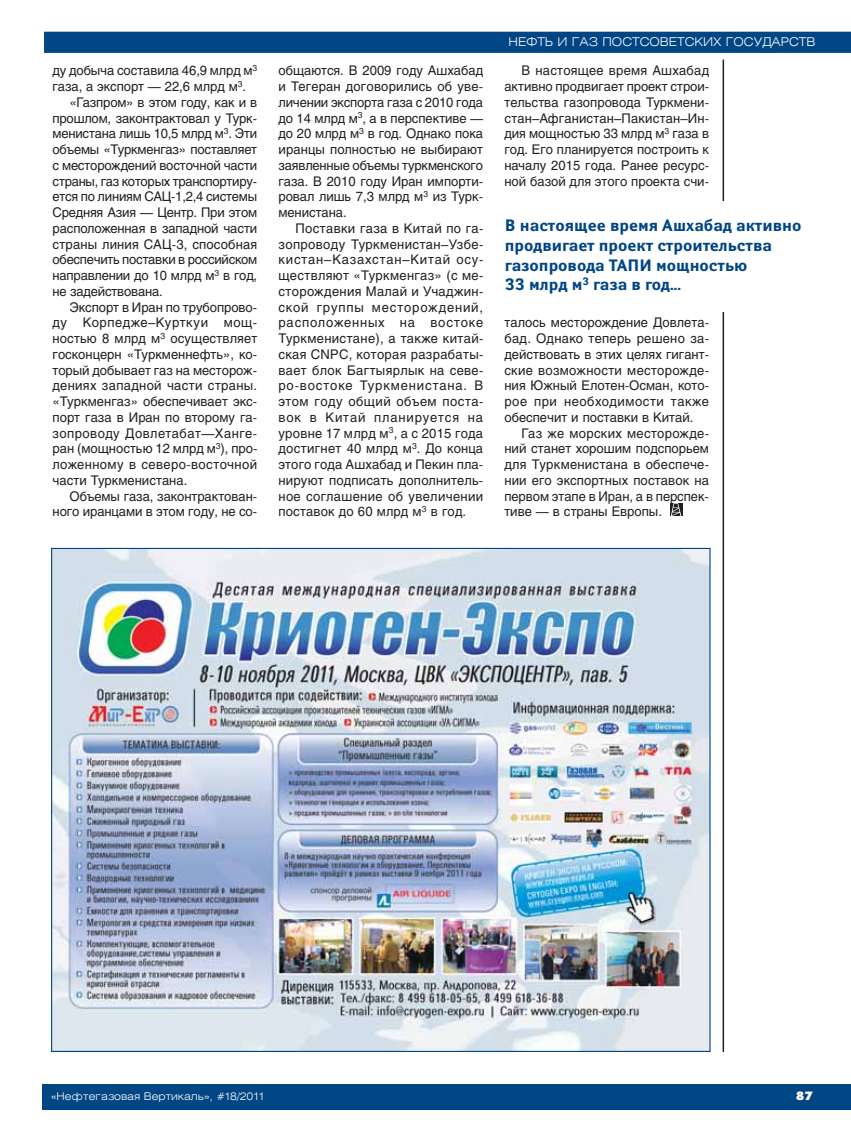
<style>
.page{position:relative;width:851px;height:1127px;background:#fff}
.page>*{position:absolute;margin:0;border:0;box-sizing:border-box;transform-origin:0 0}
.t1{font:700 16.5px/19.8px "Yanus C";color:#004584}
.t2{font:13.2px/15.8px "Helios";letter-spacing:-.005em;color:#231f20;text-align:justify}
.t3{font:13.2px "Helios";letter-spacing:.025em;color:#231f20}
.t4{font:13.2px "Helios";letter-spacing:.035em;color:#231f20}
.t5{font:13.2px "Helios";letter-spacing:.03em;color:#231f20}
.t6{font:13.2px "Helios";letter-spacing:.04em;color:#231f20}
.t7{font:300 12px "Helios Ext";color:#fff}
.t8{font:12px "Futura Futuris XC";color:#fff}
.t9{font:300 10.5px "Helios Ext";color:#fff}
</style>
<div class="page">
<div style="left:43px;top:1084px;width:807px;height:26px;background:#004584"></div>
<svg style="left:681px;top:503px;width:1px;height:13px"></svg>
<svg style="left:670px;top:503px;width:11px;height:13px"></svg>
<svg style="left:44px;top:31px;width:806px;height:22px;background:#084b88"></svg>
<hr style="left:722px;top:60px;width:2px;height:992px;background:#231f20">
<div style="left:505px;top:201px;width:311px;height:111px;background:#fff"></div>
<img style="left:53px;top:550px;width:655px;height:500px">
<p class="t2" style="left:53px;top:64px;width:206px">ду добыча составила 46,9 млрд м<sup>3</sup></p>
<p class="t2" style="left:53px;top:80px;width:195px">газа, а экспорт — 22,6 млрд м<sup>3</sup>.</p>
<p class="t2" style="left:70px;top:96px;width:189px">«Газпром» в этом году, как и в</p>
<p class="t2" style="left:53px;top:111px;width:206px">прошлом, законтрактовал у Турк-</p>
<p class="t2" style="left:53px;top:127px;width:206px">менистана лишь 10,5 млрд м<sup>3</sup>. Эти</p>
<p class="t2" style="left:53px;top:143px;width:206px">объемы «Туркменгаз» поставляет</p>
<p class="t2" style="left:53px;top:159px;width:206px">с месторождений восточной части</p>
<p class="t2" style="left:53px;top:174px;width:206px">страны, газ которых транспортиру-</p>
<p class="t2" style="left:53px;top:190px;width:206px">ется по линиям САЦ-1,2,4 системы</p>
<p class="t2" style="left:53px;top:206px;width:206px">Средняя Азия — Центр. При этом</p>
<p class="t2" style="left:53px;top:222px;width:206px">расположенная в западной части</p>
<p class="t2" style="left:53px;top:237px;width:206px">страны линия САЦ-3, способная</p>
<p class="t2" style="left:53px;top:253px;width:206px">обеспечить поставки в российском</p>
<p class="t2" style="left:53px;top:269px;width:206px">направлении до 10 млрд м<sup>3</sup> в год,</p>
<p class="t2" style="left:53px;top:285px;width:112px">не задействована.</p>
<p class="t2" style="left:70px;top:300px;width:189px">Экспорт в Иран по трубопрово-</p>
<p class="t6" style="left:53px;top:318px;width:206px">ду Корпедже–Курткуи мощ-</p>
<p class="t2" style="left:53px;top:332px;width:206px">ностью 8 млрд м<sup>3</sup> осуществляет</p>
<p class="t2" style="left:53px;top:348px;width:206px">госконцерн «Туркменнефть», ко-</p>
<p class="t2" style="left:53px;top:363px;width:206px">торый добывает газ на месторож-</p>
<p class="t3" style="left:53px;top:381px;width:206px">дениях западной части страны.</p>
<p class="t2" style="left:53px;top:395px;width:206px">«Туркменгаз» обеспечивает экс-</p>
<p class="t2" style="left:53px;top:411px;width:206px">порт газа в Иран по второму га-</p>
<p class="t4" style="left:53px;top:428px;width:206px">зопроводу Довлетабат—Ханге-</p>
<p class="t2" style="left:53px;top:442px;width:206px">ран (мощностью 12 млрд м<sup>3</sup>), про-</p>
<p class="t5" style="left:53px;top:459px;width:206px">ложенному в северо-восточной</p>
<p class="t2" style="left:53px;top:474px;width:136px">части Туркменистана.</p>
<p class="t2" style="left:70px;top:489px;width:189px">Объемы газа, законтрактован-</p>
<p class="t2" style="left:53px;top:505px;width:206px">ного иранцами в этом году, не со-</p>
<p class="t2" style="left:278px;top:64px;width:206px">общаются. В 2009 году Ашхабад и Тегеран договорились об уве&shy;личении экспорта газа с 2010 года до 14 млрд м<sup>3</sup>, а в перспективе — до 20 млрд м<sup>3</sup> в год. Однако пока иранцы полностью не выбирают заявленные объемы туркменского газа. В 2010 году Иран импорти&shy;ровал лишь 7,3 млрд м<sup>3</sup> из Турк&shy;менистана.</p>
<p class="t2" style="left:278px;top:222px;width:206px;text-indent:17px">Поставки газа в Китай по га&shy;зопроводу Туркменистан–Узбе&shy;кистан–Казахстан–Китай осу&shy;ществляют «Туркменгаз» (с ме&shy;сторождения Малай и Учаджин&shy;ской группы месторождений, расположенных на востоке Туркменистане), а также китай&shy;ская CNPC, которая разрабаты&shy;вает блок Багтыярлык на севе&shy;ро-востоке Туркменистана. В этом году общий объем поста&shy;вок в Китай планируется на уровне 17 млрд м<sup>3</sup>, а с 2015 года достигнет 40 млрд м<sup>3</sup>. До конца этого года Ашхабад и Пекин пла&shy;нируют подписать дополнитель&shy;ное соглашение об увеличении поставок до 60 млрд м<sup>3</sup> в год.</p>
<p class="t7" style="left:508px;top:37px;width:308px">НЕФТЬ И ГАЗ ПОСТСОВЕТСКИХ ГОСУДАРСТВ</p>
<p class="t2" style="left:504px;top:64px;width:206px;text-indent:17px">В настоящее время Ашхабад активно продвигает проект строи&shy;тельства газопровода Туркмени&shy;стан–Афганистан–Пакистан–Ин&shy;дия мощностью 33 млрд м<sup>3</sup> газа в год. Его планируется построить к началу 2015 года. Ранее ресурс&shy;ной базой для этого проекта счи-</p>
<p class="t1" style="left:505px;top:217px;width:298px">В настоящее время Ашхабад активно продвигает проект строительства газопровода ТАПИ мощностью<br>33 млрд м<sup>3</sup> газа в год…</p>
<p class="t2" style="left:504px;top:316px;width:206px">талось месторождение Довлета&shy;бад. Однако теперь решено за&shy;действовать в этих целях гигант&shy;ские возможности месторожде&shy;ния Южный Елотен-Осман, кото&shy;рое при необходимости также обеспечит и поставки в Китай.</p>
<p class="t2" style="left:504px;top:426px;width:206px;text-indent:17px">Газ же морских месторожде&shy;ний станет хорошим подспорьем для Туркменистана в обеспече&shy;нии его экспортных поставок на первом этапе в Иран, а в перспек&shy;тиве — в страны Европы.</p>
<p class="t9" style="left:51px;top:1092px;width:214px">«Нефтегазовая Вертикаль», #18/2011</p>
<p class="t8" style="left:796px;top:1091px;width:18px">87</p>
</div>
